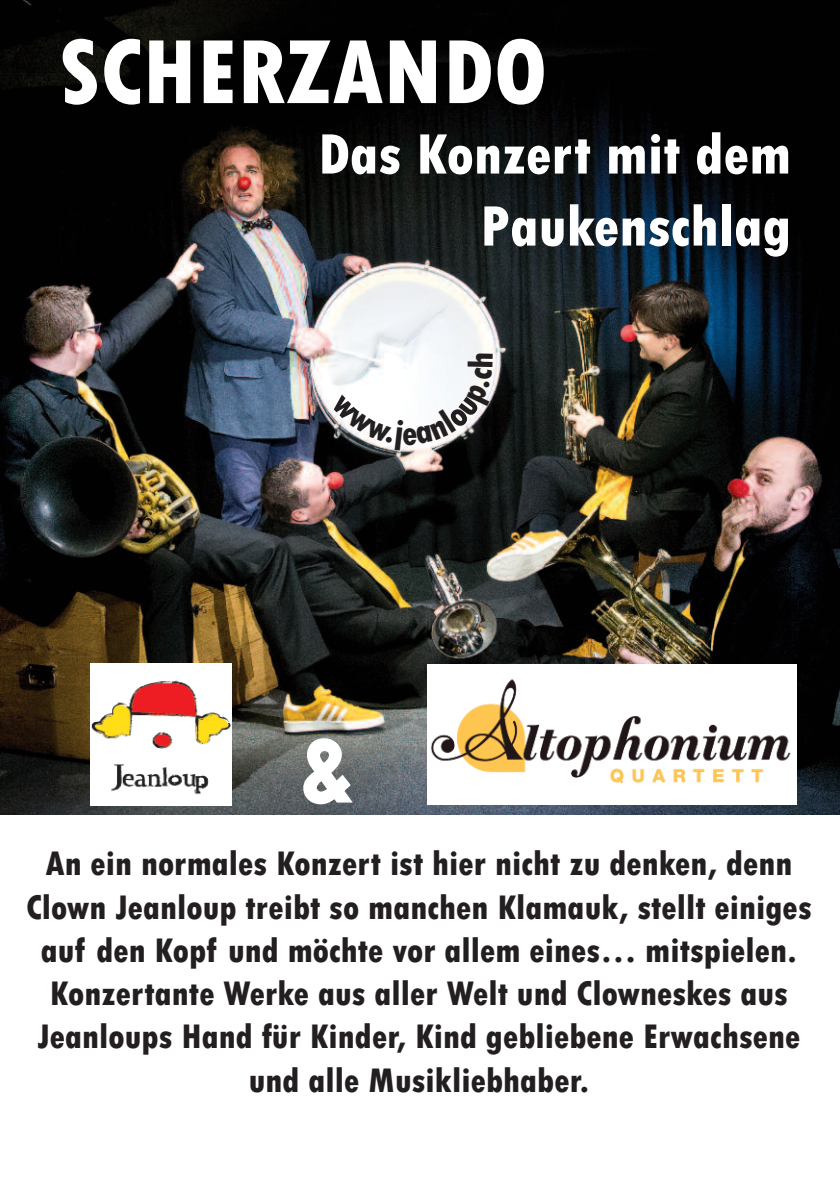
<style>
.page{position:relative;width:840px;height:1191px;background:#fff}
.page>*{position:absolute;margin:0;border:0;box-sizing:border-box;transform-origin:0 0}
.t1{font:800 condensed 96px "Tw Cen";color:#fff}
.t2{font:800 condensed 60px/72px "Tw Cen";color:#fff;text-align:right}
.t3{font:800 condensed 36px/43.2px "Tw Cen";color:#231f20;text-align:center}
</style>
<div class="page">
<img style="left:0;top:0;width:839px;height:814px">
<img style="left:90px;top:663px;width:141px;height:142px">
<img style="left:427px;top:664px;width:368px;height:140px">
<svg style="left:330px;top:353px;width:163px;height:98px"></svg>
<h1 class="t1" style="left:58px;top:14px;width:490px">SCHERZANDO</h1>
<h2 class="t2" style="left:318px;top:117px;width:474px">Das Konzert mit dem<br>Paukenschlag</h2>
<h1 class="t1" style="left:300px;top:713px;width:54px">&amp;</h1>
<p class="t3" style="left:26px;top:841px;width:786px">An ein normales Konzert ist hier nicht zu denken, denn Clown Jeanloup treibt so manchen Klamauk, stellt einiges auf den Kopf und möchte vor allem eines… mitspielen.<br>Konzertante Werke aus aller Welt und Clowneskes aus Jeanloups Hand für Kinder, Kind gebliebene Erwachsene und alle Musikliebhaber.</p>
</div>
